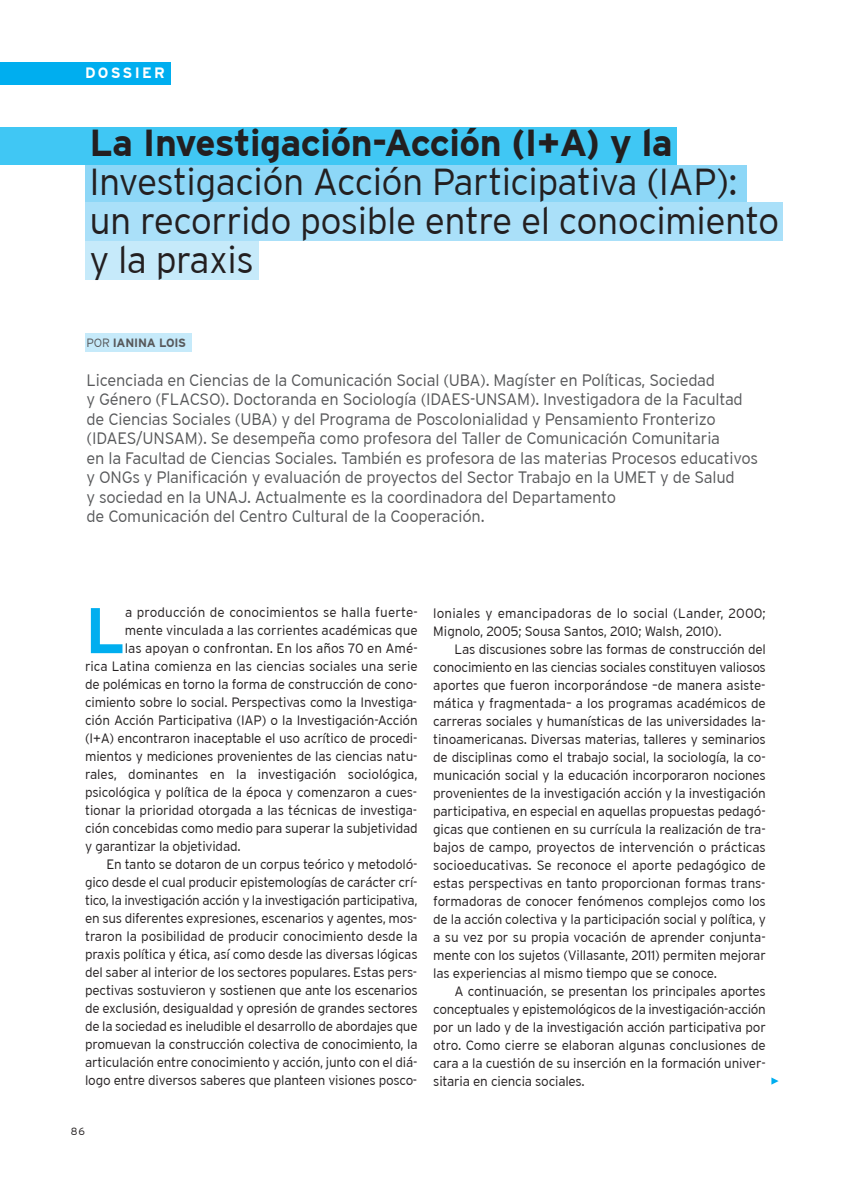
<style>
.page{position:relative;width:851px;height:1191px;background:#fff}
.page>*{position:absolute;margin:0;border:0;box-sizing:border-box;transform-origin:0 0}
.t1{font:700 64.35px "Interstate";color:#00aeef}
.t2{font:300 37.5px/39px "Interstate";letter-spacing:-.015em;color:#231f20}
.t3{font:700 37.5px "Interstate";letter-spacing:-.015em;color:#231f20}
.t4{font:300 16.5px/19.5px "Interstate";letter-spacing:-.015em;color:#57585a}
.t5{font:700 15px "Interstate";letter-spacing:.15em;color:#fff}
.t6{font:300 13.5px/18px "Interstate";letter-spacing:-.015em;color:#231f20;text-align:justify}
.t7{font:300 13.5px "Interstate";letter-spacing:.01em;color:#231f20}
.t8{font:700 12px "Interstate";letter-spacing:-.015em;color:#57585a}
.t9{font:300 10.5px "Interstate";color:#231f20}
.s1{font-weight:300}
</style>
<div class="page">
<div style="left:0;top:128px;width:676px;height:37px;background:#40c7f4"></div>
<div style="left:85px;top:165px;width:661px;height:38px;background:#8dd7f7"></div>
<div style="left:85px;top:203px;width:697px;height:38px;background:#aae0f9"></div>
<div style="left:85px;top:241px;width:173px;height:38px;background:#c6eafa"></div>
<div style="left:85px;top:334px;width:106px;height:18px;background:#c6eafa"></div>
<div style="left:0;top:63px;width:171px;height:22px;background:#00aeef"></div>
<svg style="left:771px;top:1077px;width:7px;height:7px"></svg>
<p class="t5" style="left:85px;top:66px;width:81px">DOSSIER</p>
<h2 class="t3" style="left:89px;top:126px;width:584px">La Investigación-Acción (I+A) y la</h2>
<h2 class="t2" style="left:89px;top:164px;width:691px">Investigación Acción Participativa (IAP): un recorrido posible entre el conocimiento y la praxis</h2>
<p class="t8" style="left:87px;top:337px;width:101px"><span class="s1">POR</span> IANINA LOIS</p>
<p class="t4" style="left:87px;top:371px;width:672px">Licenciada en Ciencias de la Comunicación Social (UBA). Magíster en Políticas, Sociedad<br>y Género (FLACSO). Doctoranda en Sociología (IDAES-UNSAM). Investigadora de la Facultad de Ciencias Sociales (UBA) y del Programa de Poscolonialidad y Pensamiento Fronterizo (IDAES/UNSAM). Se desempeña como profesora del Taller de Comunicación Comunitaria<br>en la Facultad de Ciencias Sociales. También es profesora de las materias Procesos educativos y ONGs y Planificación y evaluación de proyectos del Sector Trabajo en la UMET y de Salud<br>y sociedad en la UNAJ. Actualmente es la coordinadora del Departamento<br>de Comunicación del Centro Cultural de la Cooperación.</p>
<h1 class="t1" style="left:85px;top:602px;width:41px">L</h1>
<p class="t7" style="left:125px;top:606px;width:294px">a producción de conocimientos se halla fuerte-</p>
<p class="t6" style="left:125px;top:622px;width:294px">mente vinculada a las corrientes académicas que</p>
<p class="t6" style="left:125px;top:640px;width:294px">las apoyan o confrontan. En los años 70 en Amé-</p>
<p class="t6" style="left:85px;top:658px;width:334px">rica Latina comienza en las ciencias sociales una serie</p>
<p class="t6" style="left:85px;top:676px;width:334px">de polémicas en torno la forma de construcción de cono-</p>
<p class="t6" style="left:85px;top:694px;width:333px">cimiento sobre lo social. Perspectivas como la Investiga-</p>
<p class="t6" style="left:85px;top:712px;width:334px">ción Acción Participativa (IAP) o la Investigación-Acción</p>
<p class="t6" style="left:85px;top:730px;width:334px">(I+A) encontraron inaceptable el uso acrítico de procedi-</p>
<p class="t6" style="left:85px;top:748px;width:334px">mientos y mediciones provenientes de las ciencias natu-</p>
<p class="t6" style="left:85px;top:766px;width:334px">rales, dominantes en la investigación sociológica,</p>
<p class="t6" style="left:85px;top:784px;width:333px">psicológica y política de la época y comenzaron a cues-</p>
<p class="t6" style="left:85px;top:802px;width:333px">tionar la prioridad otorgada a las técnicas de investiga-</p>
<p class="t6" style="left:85px;top:820px;width:334px">ción concebidas como medio para superar la subjetividad</p>
<p class="t6" style="left:85px;top:838px;width:157px">y garantizar la objetividad.</p>
<p class="t6" style="left:106px;top:856px;width:312px">En tanto se dotaron de un corpus teórico y metodoló-</p>
<p class="t6" style="left:85px;top:874px;width:334px">gico desde el cual producir epistemologías de carácter crí-</p>
<p class="t6" style="left:85px;top:892px;width:334px">tico, la investigación acción y la investigación participativa,</p>
<p class="t6" style="left:85px;top:910px;width:333px">en sus diferentes expresiones, escenarios y agentes, mos-</p>
<p class="t6" style="left:85px;top:928px;width:334px">traron la posibilidad de producir conocimiento desde la</p>
<p class="t6" style="left:85px;top:946px;width:334px">praxis política y ética, así como desde las diversas lógicas</p>
<p class="t6" style="left:85px;top:964px;width:333px">del saber al interior de los sectores populares. Estas pers-</p>
<p class="t6" style="left:85px;top:982px;width:334px">pectivas sostuvieron y sostienen que ante los escenarios</p>
<p class="t6" style="left:85px;top:1000px;width:334px">de exclusión, desigualdad y opresión de grandes sectores</p>
<p class="t6" style="left:85px;top:1018px;width:334px">de la sociedad es ineludible el desarrollo de abordajes que</p>
<p class="t6" style="left:85px;top:1036px;width:334px">promuevan la construcción colectiva de conocimiento, la</p>
<p class="t6" style="left:85px;top:1054px;width:334px">articulación entre conocimiento y acción, junto con el diá-</p>
<p class="t6" style="left:85px;top:1072px;width:333px">logo entre diversos saberes que planteen visiones posco-</p>
<p class="t9" style="left:71px;top:1126px;width:16px">86</p>
<p class="t6" style="left:433px;top:604px;width:334px">loniales y emancipadoras de lo social (Lander, 2000;<br>Mignolo, 2005; Sousa Santos, 2010; Walsh, 2010).</p>
<p class="t6" style="left:433px;top:640px;width:334px;text-indent:21px">Las discusiones sobre las formas de construcción del conocimiento en las ciencias sociales constituyen valiosos aportes que fueron incorporándose –de manera asiste&shy;mática y fragmentada– a los programas académicos de carreras sociales y humanísticas de las universidades la&shy;tinoamericanas. Diversas materias, talleres y seminarios de disciplinas como el trabajo social, la sociología, la co&shy;municación social y la educación incorporaron nociones provenientes de la investigación acción y la investigación participativa, en especial en aquellas propuestas pedagó&shy;gicas que contienen en su currícula la realización de tra&shy;bajos de campo, proyectos de intervención o prácticas socioeducativas. Se reconoce el aporte pedagógico de estas perspectivas en tanto proporcionan formas trans&shy;formadoras de conocer fenómenos complejos como los de la acción colectiva y la participación social y política, y a su vez por su propia vocación de aprender conjunta&shy;mente con los sujetos (Villasante, 2011) permiten mejorar las experiencias al mismo tiempo que se conoce.</p>
<p class="t6" style="left:433px;top:982px;width:334px;text-indent:21px">A continuación, se presentan los principales aportes conceptuales y epistemológicos de la investigación-acción por un lado y de la investigación acción participativa por otro. Como cierre se elaboran algunas conclusiones de cara a la cuestión de su inserción en la formación univer&shy;sitaria en ciencia sociales.</p>
</div>
